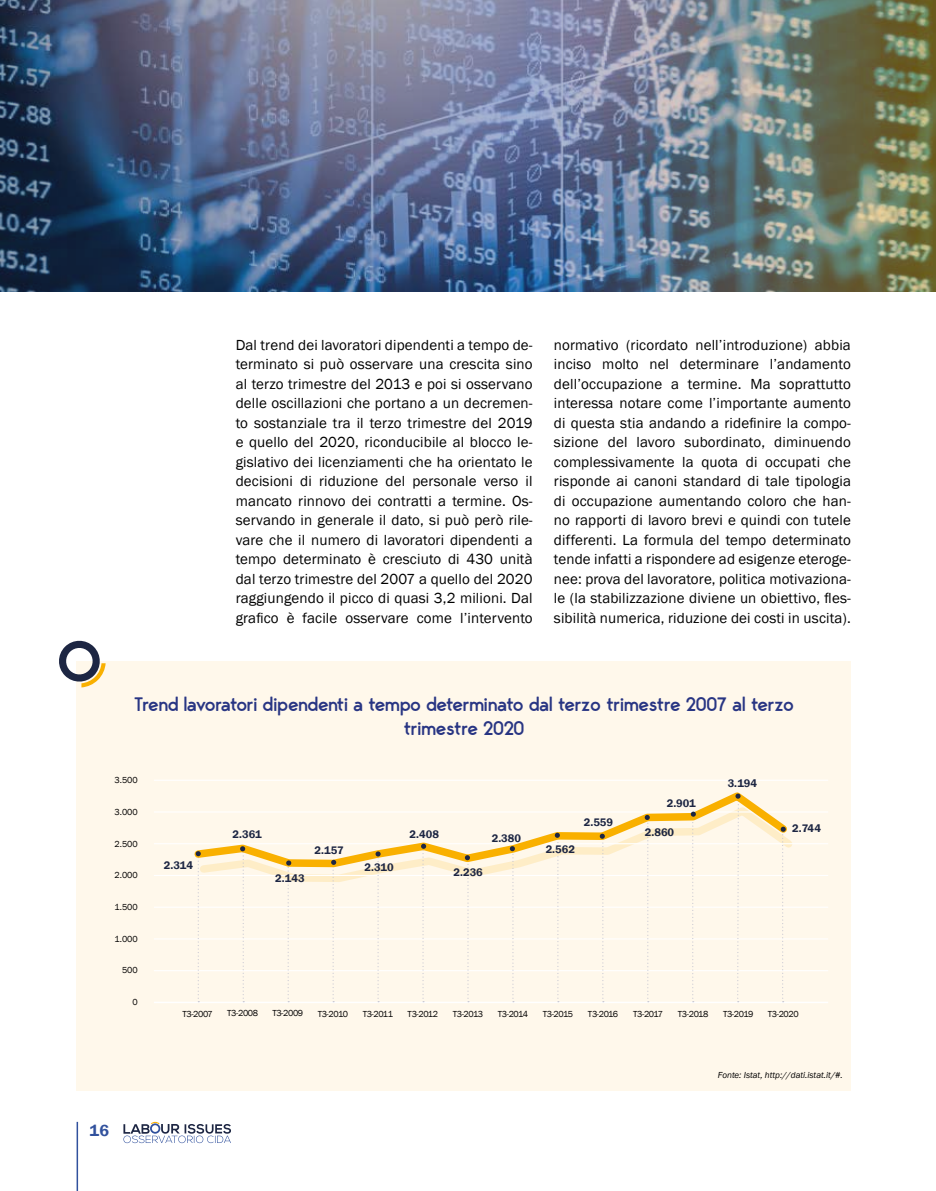
<style>
.page{position:relative;width:936px;height:1191px;background:#fff}
.page>*{position:absolute;margin:0;border:0;box-sizing:border-box;transform-origin:0 0}
.t1{font:600 19.5px/24px "George Rounded";letter-spacing:-.02em;color:#283583;text-align:center}
.t2{font:600 16.5px "Franklin Gothic";color:#31519d}
.t3{font:15px/19.5px "Franklin Gothic";letter-spacing:.01em;color:#000;text-align:justify}
.t4{font:600 11.25px "Franklin Gothic";color:#1d2643}
.t5{font:9px "Franklin Gothic";letter-spacing:-.04em;color:#000}
.t6{font:italic 9px "Franklin Gothic";color:#000}
</style>
<div class="page">
<hr style="left:77px;top:1121px;width:1px;height:70px;background:#31519d">
<svg style="left:123px;top:1121px;width:108px;height:22px"></svg>
<div style="left:77px;top:661px;width:774px;height:430px;background:#fff8eb"></div>
<svg style="left:59px;top:640px;width:47px;height:47px"></svg>
<svg style="left:201px;top:871px;width:300px;height:11px"></svg>
<hr style="left:154px;top:811px;width:674px;height:1px;background:#fff">
<hr style="left:154px;top:970px;width:674px;height:1px;background:#fff">
<hr style="left:154px;top:843px;width:674px;height:1px;background:#fff">
<hr style="left:154px;top:875px;width:674px;height:1px;background:#fff">
<hr style="left:154px;top:779px;width:674px;height:2px;background:#fff">
<hr style="left:154px;top:906px;width:674px;height:1px;background:#fff">
<hr style="left:154px;top:938px;width:674px;height:1px;background:#fff">
<hr style="left:154px;top:1001px;width:674px;height:2px;background:#fff">
<svg style="left:190px;top:792px;width:603px;height:79px"></svg>
<svg style="left:196px;top:851px;width:5px;height:151px"></svg>
<svg style="left:240px;top:846px;width:5px;height:156px"></svg>
<svg style="left:286px;top:860px;width:5px;height:142px"></svg>
<svg style="left:331px;top:860px;width:5px;height:142px"></svg>
<svg style="left:375px;top:851px;width:5px;height:151px"></svg>
<svg style="left:421px;top:843px;width:5px;height:159px"></svg>
<svg style="left:465px;top:855px;width:5px;height:147px"></svg>
<svg style="left:510px;top:846px;width:5px;height:156px"></svg>
<svg style="left:554px;top:832px;width:6px;height:170px"></svg>
<svg style="left:599px;top:833px;width:6px;height:169px"></svg>
<svg style="left:644px;top:815px;width:5px;height:187px"></svg>
<svg style="left:690px;top:811px;width:5px;height:191px"></svg>
<svg style="left:735px;top:793px;width:5px;height:209px"></svg>
<svg style="left:780px;top:826px;width:5px;height:176px"></svg>
<img style="left:0;top:0;width:935px;height:291px">
<p class="t3" style="left:236px;top:335px;width:298px">Dal trend dei lavoratori dipendenti a tempo de&shy;terminato si può osservare una crescita sino al terzo trimestre del 2013 e poi si osservano delle oscillazioni che portano a un decremen&shy;to sostanziale tra il terzo trimestre del 2019 e quello del 2020, riconducibile al blocco le&shy;gislativo dei licenziamenti che ha orientato le decisioni di riduzione del personale verso il mancato rinnovo dei contratti a termine. Os&shy;servando in generale il dato, si può però rile&shy;vare che il numero di lavoratori dipendenti a tempo determinato è cresciuto di 430 unità dal terzo trimestre del 2007 a quello del 2020 raggiungendo il picco di quasi 3,2 milioni. Dal grafico è facile osservare come l’intervento</p>
<p class="t3" style="left:554px;top:335px;width:298px">normativo (ricordato nell’introduzione) abbia inciso molto nel determinare l’andamento dell’occupazione a termine. Ma soprattutto interessa notare come l’importante aumento di questa stia andando a ridefinire la compo&shy;sizione del lavoro subordinato, diminuendo complessivamente la quota di occupati che risponde ai canoni standard di tale tipologia di occupazione aumentando coloro che han&shy;no rapporti di lavoro brevi e quindi con tutele differenti. La formula del tempo determinato tende infatti a rispondere ad esigenze eteroge&shy;nee: prova del lavoratore, politica motivaziona&shy;le (la stabilizzazione diviene un obiettivo, fles&shy;sibilità numerica, riduzione dei costi in uscita).</p>
<h1 class="t1" style="left:134px;top:691px;width:661px">Trend lavoratori dipendenti a tempo determinato dal terzo trimestre 2007 al terzo trimestre 2020</h1>
<p class="t5" style="left:114px;top:774px;width:25px">3.500</p>
<p class="t5" style="left:114px;top:806px;width:25px">3.000</p>
<p class="t5" style="left:114px;top:838px;width:25px">2.500</p>
<p class="t5" style="left:114px;top:869px;width:25px">2.000</p>
<p class="t5" style="left:115px;top:901px;width:25px">1.500</p>
<p class="t5" style="left:115px;top:933px;width:25px">1.000</p>
<p class="t5" style="left:122px;top:964px;width:17px">500</p>
<p class="t5" style="left:133px;top:996px;width:7px">0</p>
<p class="t2" style="left:89px;top:1120px;width:21px">16</p>
<p class="t4" style="left:164px;top:858px;width:31px">2.314</p>
<p class="t4" style="left:232px;top:827px;width:31px">2.361</p>
<p class="t4" style="left:275px;top:871px;width:31px">2.143</p>
<p class="t4" style="left:314px;top:843px;width:31px">2.157</p>
<p class="t4" style="left:364px;top:860px;width:31px">2.310</p>
<p class="t4" style="left:409px;top:827px;width:31px">2.408</p>
<p class="t4" style="left:492px;top:831px;width:31px">2.380</p>
<p class="t4" style="left:453px;top:865px;width:31px">2.236</p>
<p class="t4" style="left:545px;top:842px;width:31px">2.562</p>
<p class="t4" style="left:584px;top:815px;width:31px">2.559</p>
<p class="t4" style="left:666px;top:796px;width:31px">2.901</p>
<p class="t4" style="left:645px;top:825px;width:31px">2.860</p>
<p class="t4" style="left:727px;top:776px;width:31px">3.194</p>
<p class="t4" style="left:792px;top:821px;width:30px">2.744</p>
<p class="t5" style="left:182px;top:1008px;width:32px">T3-2007</p>
<p class="t5" style="left:227px;top:1007px;width:32px">T3-2008</p>
<p class="t5" style="left:272px;top:1007px;width:32px">T3-2009</p>
<p class="t5" style="left:318px;top:1008px;width:32px">T3-2010</p>
<p class="t5" style="left:362px;top:1008px;width:32px">T3-2011</p>
<p class="t5" style="left:407px;top:1008px;width:32px">T3-2012</p>
<p class="t5" style="left:452px;top:1008px;width:32px">T3-2013</p>
<p class="t5" style="left:498px;top:1008px;width:32px">T3-2014</p>
<p class="t5" style="left:543px;top:1008px;width:32px">T3-2015</p>
<p class="t5" style="left:588px;top:1008px;width:32px">T3-2016</p>
<p class="t5" style="left:633px;top:1008px;width:31px">T3-2017</p>
<p class="t5" style="left:678px;top:1008px;width:32px">T3-2018</p>
<p class="t5" style="left:723px;top:1008px;width:32px">T3-2019</p>
<p class="t5" style="left:767px;top:1008px;width:32px">T3-2020</p>
<p class="t6" style="left:718px;top:1069px;width:126px">Fonte: Istat, http://dati.istat.it/#.</p>
</div>
